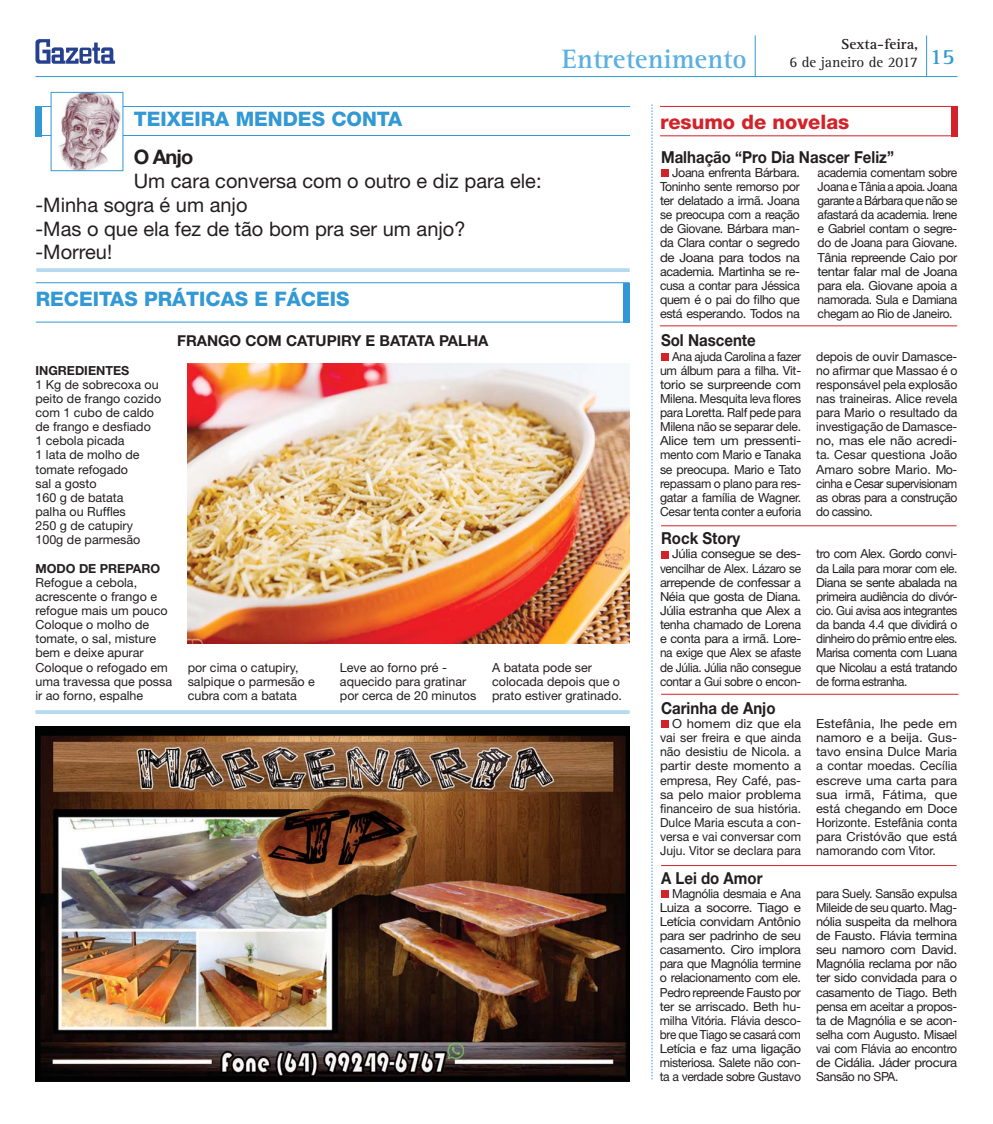
<style>
.page{position:relative;width:993px;height:1124px;background:#fff}
.page>*{position:absolute;margin:0;border:0;box-sizing:border-box;transform-origin:0 0}
.t1{font:700 27.5px "Rotis Serif";color:#5bb0e1}
.t2{font:20px/23.8px "Helvetica Neue";color:#231f20}
.t3{font:800 20px "Helvetica Neue";color:#3299d5}
.t4{font:800 20px "Helvetica Neue";color:#d2232a}
.t5{font:700 20px "Helvetica Neue";color:#231f20}
.t6{font:700 16.5px "Helvetica Neue";color:#231f20;scale:.91 1}
.t7{font:15px/18px "Rotis Serif";color:#231f20}
.t8{font:700 15px "Helvetica Neue";color:#231f20}
.t9{font:12.5px/14.1px "Helvetica Neue";color:#231f20;text-align:justify}
.t10{font:12.5px/14.1px "Helvetica Neue";color:#231f20;text-align:justify;scale:1.04 1}
.t11{font:12.5px/14.1px "Helvetica Neue";color:#231f20;text-align:justify;scale:.95 1}
.t12{font:12.5px/14.1px "Helvetica Neue";color:#231f20;text-align:justify;scale:.96 1}
.t13{font:12.5px/14.1px "Helvetica Neue";color:#231f20;text-align:justify;scale:1.07 1}
.t14{font:700 12.5px "Helvetica Neue";color:#231f20}
.s1{font-weight:700}
</style>
<div class="page">
<hr style="left:35px;top:76px;width:922px;height:1px;background:#3299d5">
<hr style="left:925px;top:35px;width:1px;height:41px;background:#3299d5">
<hr style="left:754px;top:35px;width:1px;height:42px;background:#3299d5">
<svg style="left:35px;top:39px;width:80px;height:25px"></svg>
<hr style="left:659px;top:106px;width:298px;height:1px;background:#d2232a">
<div style="left:660px;top:169px;width:8px;height:8px;background:#d2232a"></div>
<div style="left:660px;top:353px;width:8px;height:7px;background:#d2232a"></div>
<div style="left:660px;top:550px;width:8px;height:8px;background:#d2232a"></div>
<div style="left:660px;top:720px;width:8px;height:8px;background:#d2232a"></div>
<div style="left:660px;top:889px;width:8px;height:8px;background:#d2232a"></div>
<hr style="left:659px;top:325px;width:297px;height:1px;background:#d2232a">
<hr style="left:660px;top:693px;width:298px;height:1px;background:#d2232a">
<hr style="left:660px;top:525px;width:296px;height:1px;background:#d2232a">
<hr style="left:660px;top:865px;width:296px;height:1px;background:#d2232a">
<hr style="left:659px;top:135px;width:298px;height:1px;background:#d2232a">
<div style="left:950px;top:106px;width:7px;height:30px;background:#d2232a"></div>
<svg style="left:651px;top:104px;width:1px;height:975px"></svg>
<div style="left:622px;top:283px;width:7px;height:40px;background:#3299d5"></div>
<svg style="left:36px;top:268px;width:593px;height:4px;background:#b8dcef"></svg>
<hr style="left:36px;top:282px;width:593px;height:1px;background:#3299d5">
<hr style="left:36px;top:322px;width:593px;height:1px;background:#3299d5">
<hr style="left:35px;top:106px;width:594px;height:1px;background:#3299d5">
<hr style="left:35px;top:135px;width:594px;height:1px;background:#3299d5">
<div style="left:35px;top:106px;width:7px;height:31px;background:#3299d5"></div>
<img style="left:53px;top:94px;width:68px;height:75px">
<div style="left:51px;top:92px;width:72px;height:79px;border:1px solid #3299d5"></div>
<img style="left:188px;top:363px;width:441px;height:280px">
<hr style="left:35px;top:710px;width:594px;height:3px;background:#b3daee">
<img style="left:35px;top:726px;width:594px;height:355px">
<h2 class="t3" style="left:134px;top:112px;width:270px">TEIXEIRA MENDES CONTA</h2>
<h1 class="t1" style="left:561px;top:49px;width:186px">Entretenimento</h1>
<p class="t7" style="left:789px;top:37px;width:167px;text-indent:52px"><span class="s1">Sexta-feira,<br></span>6 de janeiro de 2017 <sup>15</sup></p>
<h2 class="t4" style="left:660px;top:115px;width:190px">resumo de novelas</h2>
<h2 class="t5" style="left:134px;top:150px;width:61px">O Anjo</h2>
<h2 class="t2" style="left:35px;top:171px;width:507px;text-indent:98px">Um cara conversa com o outro e diz para ele: -Minha sogra é um anjo<br>-Mas o que ela fez de tão bom pra ser um anjo? -Morreu!</h2>
<h2 class="t3" style="left:36px;top:291px;width:315px">RECEITAS PRÁTICAS E FÁCEIS</h2>
<p class="t8" style="left:177px;top:335px;width:313px">FRANGO COM CATUPIRY E BATATA PALHA</p>
<p class="t14" style="left:35px;top:366px;width:95px">INGREDIENTES</p>
<p class="t9" style="left:35px;top:378px;width:127px;text-align:left">1 Kg de sobrecoxa ou peito de frango cozido com 1 cubo de caldo de frango e desfiado<br>1 cebola picada<br>1 lata de molho de tomate refogado<br>sal a gosto<br>160 g de batata<br>palha ou Ruffles<br>250 g de catupiry<br>100g de parmesão</p>
<p class="t14" style="left:35px;top:563px;width:126px">MODO DE PREPARO</p>
<p class="t9" style="left:35px;top:576px;width:138px;text-align:left">Refogue a cebola, acrescente o frango e refogue mais um pouco<br>Coloque o molho de tomate, o sal, misture bem e deixe apurar<br>Coloque o refogado em uma travessa que possa ir ao forno, espalhe</p>
<p class="t9" style="left:188px;top:661px;width:129px;text-align:left">por cima o catupiry, salpique o parmesão e cubra com a batata</p>
<p class="t9" style="left:340px;top:661px;width:138px;text-align:left">Leve ao forno pré - aquecido para gratinar por cerca de 20 minutos</p>
<p class="t9" style="left:492px;top:661px;width:131px;text-align:left">A batata pode ser colocada depois que o prato estiver gratinado.</p>
<h3 class="t6" style="left:660px;top:151px;width:257px">Malhação “Pro Dia Nascer Feliz”</h3>
<p class="t9" style="left:659px;top:166px;width:141px;text-indent:12px">Joana enfrenta Bárbara.<br>Toninho sente remorso por ter delatado a irmã. Joana se preocupa com a reação de Giovane. Bárbara man&shy;da Clara contar o segredo de Joana para todos na academia. Martinha se re&shy;cusa a contar para Jéssica quem é o pai do filho que está esperando. Todos na</p>
<p class="t12" style="left:817px;top:166px;width:147px">academia comentam sobre Joana e Tânia a apoia. Joana garante a Bárbara que não se afastará da academia. Irene e Gabriel contam o segre&shy;do de Joana para Giovane.<br>Tânia repreende Caio por tentar falar mal de Joana para ela. Giovane apoia a namorada. Sula e Damiana chegam ao Rio de Janeiro.</p>
<h3 class="t6" style="left:660px;top:334px;width:106px">Sol Nascente</h3>
<p class="t11" style="left:659px;top:350px;width:150px;text-indent:12px">Ana ajuda Carolina a fazer um álbum para a filha. Vit&shy;torio se surpreende com Milena. Mesquita leva flores para Loretta. Ralf pede para Milena não se separar dele.<br>Alice tem um pressenti&shy;mento com Mario e Tanaka se preocupa. Mario e Tato repassam o plano para res&shy;gatar a família de Wagner.<br>Cesar tenta conter a euforia</p>
<p class="t9" style="left:816px;top:350px;width:143px">depois de ouvir Damasce&shy;no afirmar que Massao é o responsável pela explosão nas traineiras. Alice revela para Mario o resultado da investigação de Damasce&shy;no, mas ele não acredi&shy;ta. Cesar questiona João Amaro sobre Mario. Mo&shy;cinha e Cesar supervisionam as obras para a construção do cassino.</p>
<p class="t10" style="left:659px;top:548px;width:137px;text-indent:12px">Júlia consegue se des&shy;vencilhar de Alex. Lázaro se arrepende de confessar a Néia que gosta de Diana.<br>Júlia estranha que Alex a tenha chamado de Lorena e conta para a irmã. Lore&shy;na exige que Alex se afaste de Júlia. Júlia não consegue contar a Gui sobre o encon-</p>
<p class="t9" style="left:816px;top:548px;width:143px">tro com Alex. Gordo convi&shy;da Laila para morar com ele.<br>Diana se sente abalada na primeira audiência do divór&shy;cio. Gui avisa aos integrantes da banda 4.4 que dividirá o dinheiro do prêmio entre eles.<br>Marisa comenta com Luana que Nicolau a está tratando de forma estranha.</p>
<p class="t10" style="left:659px;top:717px;width:137px;text-indent:12px">O homem diz que ela vai ser freira e que ainda não desistiu de Nicola. a partir deste momento a empresa, Rey Café, pas&shy;sa pelo maior problema financeiro de sua história.<br>Dulce Maria escuta a con&shy;versa e vai conversar com Juju. Vitor se declara para</p>
<p class="t13" style="left:815px;top:717px;width:133px">Estefânia, lhe pede em namoro e a beija. Gus&shy;tavo ensina Dulce Maria a contar moedas. Cecília escreve uma carta para sua irmã, Fátima, que está chegando em Doce Horizonte. Estefânia conta para Cristóvão que está namorando com Vitor.</p>
<p class="t9" style="left:659px;top:887px;width:143px;text-indent:12px">Magnólia desmaia e Ana Luiza a socorre. Tiago e Letícia convidam Antônio para ser padrinho de seu casamento. Ciro implora para que Magnólia termine o relacionamento com ele.<br>Pedro repreende Fausto por ter se arriscado. Beth hu&shy;milha Vitória. Flávia desco&shy;bre que Tiago se casará com Letícia e faz uma ligação misteriosa. Salete não con&shy;ta a verdade sobre Gustavo</p>
<p class="t9" style="left:815px;top:887px;width:143px">para Suely. Sansão expulsa Mileide de seu quarto. Mag&shy;nólia suspeita da melhora de Fausto. Flávia termina seu namoro com David.<br>Magnólia reclama por não ter sido convidada para o casamento de Tiago. Beth pensa em aceitar a propos&shy;ta de Magnólia e se acon&shy;selha com Augusto. Misael vai com Flávia ao encontro de Cidália. Jáder procura Sansão no SPA.</p>
<h3 class="t6" style="left:660px;top:532px;width:89px">Rock Story</h3>
<h3 class="t6" style="left:660px;top:702px;width:127px">Carinha de Anjo</h3>
<h3 class="t6" style="left:660px;top:871px;width:113px">A Lei do Amor</h3>
</div>
